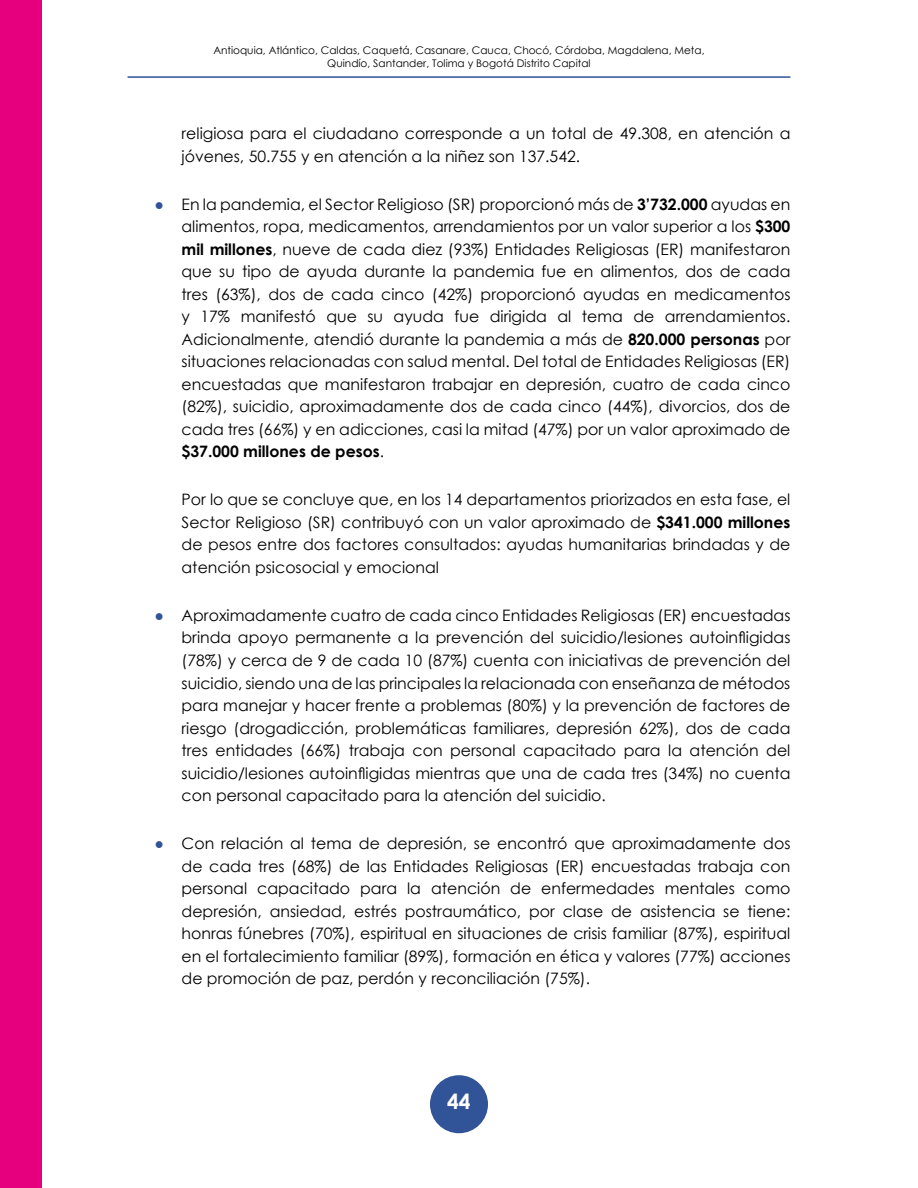
<style>
.page{position:relative;width:918px;height:1188px;background:#fff}
.page>*{position:absolute;margin:0;border:0;box-sizing:border-box;transform-origin:0 0}
.t1{font:700 21px "Century Gothic";color:#fff}
.t2{font:15.75px/22.5px "Century Gothic";color:#000;text-align:justify}
.t3{font:10.5px/12.6px "Century Gothic";color:#000;text-align:center}
.s1{color:#315397}
.s2{font-weight:700}
</style>
<div class="page">
<div style="left:430px;top:1075px;width:58px;height:58px;background:#315397;border-radius:50%"></div>
<div style="left:0;top:0;width:42px;height:1188px;background:#e6007d"></div>
<hr style="left:128px;top:76px;width:662px;height:2px;background:#315397">
<p class="t3" style="left:213px;top:44px;width:493px">Antioquia, Atlántico, Caldas, Caquetá, Casanare, Cauca, Chocó, Córdoba, Magdalena, Meta,<br>Quindío, Santander, Tolima y Bogotá Distrito Capital</p>
<p class="t2" style="left:182px;top:122px;width:610px">religiosa para el ciudadano corresponde a un total de 49.308, en atención a jóvenes, 50.755 y en atención a la niñez son 137.542.</p>
<p class="t2" style="left:182px;top:193px;width:610px;text-indent:-27px"><span class="s1">●</span> En la pandemia, el Sector Religioso (SR) proporcionó más de <span class="s2">3’732.000</span> ayudas en alimentos, ropa, medicamentos, arrendamientos por un valor superior a los <span class="s2">$300 mil millones</span>, nueve de cada diez (93%) Entidades Religiosas (ER) manifestaron que su tipo de ayuda durante la pandemia fue en alimentos, dos de cada tres (63%), dos de cada cinco (42%) proporcionó ayudas en medicamentos y 17% manifestó que su ayuda fue dirigida al tema de arrendamientos.<br>Adicionalmente, atendió durante la pandemia a más de <span class="s2">820.000 personas</span> por situaciones relacionadas con salud mental. Del total de Entidades Religiosas (ER) encuestadas que manifestaron trabajar en depresión, cuatro de cada cinco (82%), suicidio, aproximadamente dos de cada cinco (44%), divorcios, dos de cada tres (66%) y en adicciones, casi la mitad (47%) por un valor aproximado de <span class="s2">$37.000 millones de pesos</span>.</p>
<p class="t2" style="left:182px;top:488px;width:610px">Por lo que se concluye que, en los 14 departamentos priorizados en esta fase, el Sector Religioso (SR) contribuyó con un valor aproximado de <span class="s2">$341.000 millones </span>de pesos entre dos factores consultados: ayudas humanitarias brindadas y de atención psicosocial y emocional</p>
<p class="t2" style="left:182px;top:604px;width:610px;text-indent:-27px"><span class="s1">●</span> Aproximadamente cuatro de cada cinco Entidades Religiosas (ER) encuestadas brinda apoyo permanente a la prevención del suicidio/lesiones autoinfligidas (78%) y cerca de 9 de cada 10 (87%) cuenta con iniciativas de prevención del suicidio, siendo una de las principales la relacionada con enseñanza de métodos para manejar y hacer frente a problemas (80%) y la prevención de factores de riesgo (drogadicción, problemáticas familiares, depresión 62%), dos de cada tres entidades (66%) trabaja con personal capacitado para la atención del suicidio/lesiones autoinfligidas mientras que una de cada tres (34%) no cuenta con personal capacitado para la atención del suicidio.</p>
<p class="t2" style="left:182px;top:832px;width:610px;text-indent:-27px"><span class="s1">●</span> Con relación al tema de depresión, se encontró que aproximadamente dos de cada tres (68%) de las Entidades Religiosas (ER) encuestadas trabaja con personal capacitado para la atención de enfermedades mentales como depresión, ansiedad, estrés postraumático, por clase de asistencia se tiene: honras fúnebres (70%), espiritual en situaciones de crisis familiar (87%), espiritual en el fortalecimiento familiar (89%), formación en ética y valores (77%) acciones de promoción de paz, perdón y reconciliación (75%).</p>
<h1 class="t1" style="left:447px;top:1085px;width:25px">44</h1>
</div>
